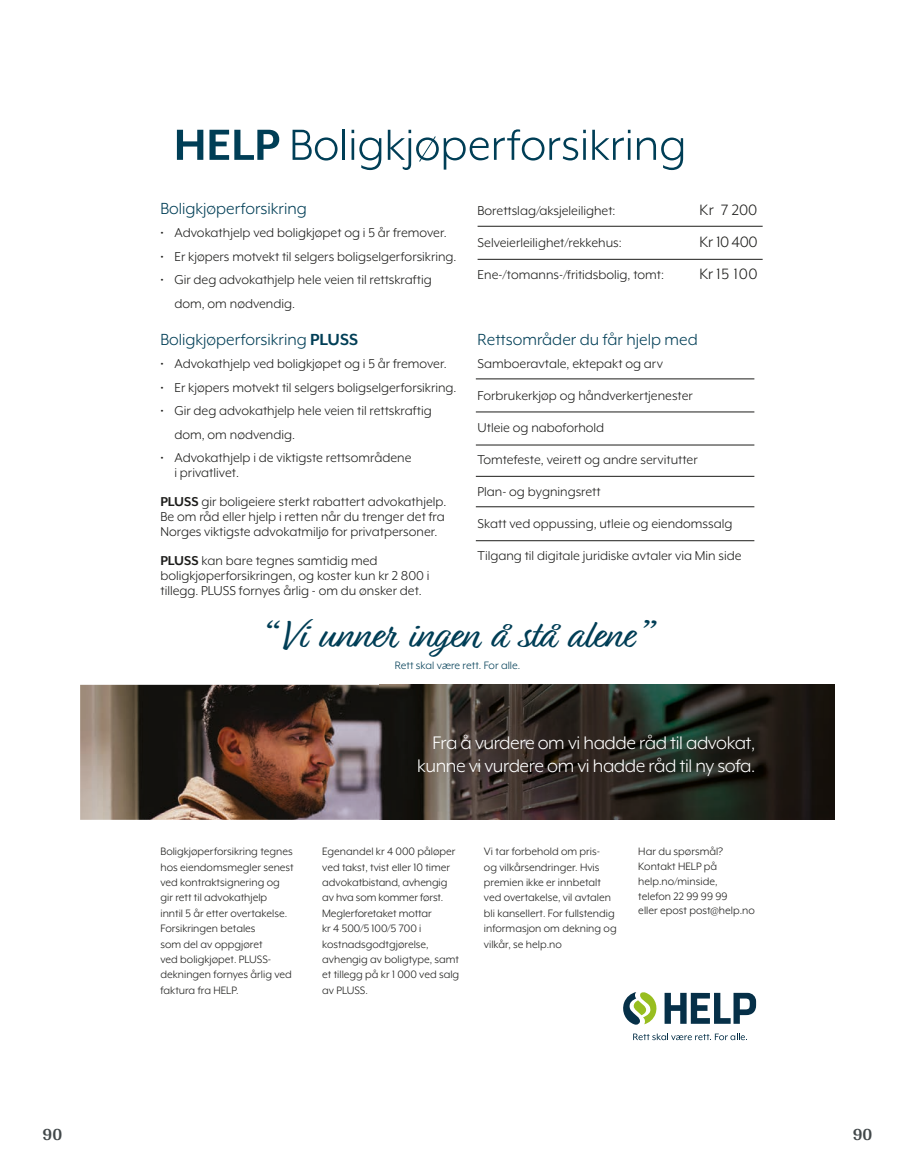
<style>
.page{position:relative;width:915px;height:1172px;background:#fff}
.page>*{position:absolute;margin:0;border:0;box-sizing:border-box;transform-origin:0 0}
.t1{font:50.1px "Mr Eaves XL Mod OT";color:#003e56}
.t2{font:41.85px "Relation";letter-spacing:-.02em;color:#003e56}
.t3{font:21px/23.4px "Mr Eaves XL Mod OT";letter-spacing:-.02em;color:#fff;text-align:right}
.t4{font:18.45px "Mr Eaves XL Mod OT";color:#003e56}
.t5{font:700 18px "Arya";color:#414749}
.t6{font:17.25px "Mr Eaves XL Mod OT";color:#1d1d1b}
.t7{font:14.85px/32.1px "Mr Eaves XL Mod OT";color:#1d1d1b}
.t8{font:12.3px/15.5px "Mr Eaves XL Mod OT";color:#1d1d1b}
.t9{font:12.3px "Mr Eaves XL Mod OT";color:#003e56}
.s1{font-weight:700}
</style>
<div class="page">
<img style="left:80px;top:685px;width:299px;height:135px">
<hr style="left:477px;top:226px;width:285px;height:1px;background:#1d1d1b">
<hr style="left:477px;top:259px;width:285px;height:1px;background:#1d1d1b">
<hr style="left:475px;top:379px;width:279px;height:1px;background:#1d1d1b">
<hr style="left:475px;top:412px;width:279px;height:1px;background:#1d1d1b">
<hr style="left:475px;top:445px;width:279px;height:1px;background:#1d1d1b">
<hr style="left:475px;top:476px;width:279px;height:1px;background:#1d1d1b">
<hr style="left:475px;top:506px;width:279px;height:1px;background:#1d1d1b">
<hr style="left:475px;top:540px;width:279px;height:1px;background:#1d1d1b">
<svg style="left:623px;top:992px;width:34px;height:33px"></svg>
<svg style="left:664px;top:993px;width:91px;height:31px"></svg>
<svg style="left:633px;top:1033px;width:112px;height:7px"></svg>
<img style="left:379px;top:685px;width:455px;height:135px">
<h1 class="t1" style="left:174px;top:126px;width:514px"><span class="s1">HELP</span> Boligkjøperforsikring</h1>
<p class="t4" style="left:160px;top:201px;width:148px">Boligkjøperforsikring</p>
<p class="t7" style="left:160px;top:218px;width:288px">• Advokathjelp ved boligkjøpet og i 5 år fremover.</p>
<p class="t7" style="left:160px;top:241px;width:297px">• Er kjøpers motvekt til selgers boligselgerforsikring.</p>
<p class="t7" style="left:174px;top:269px;width:259px;line-height:23.4px;text-indent:-14px">• Gir deg advokathjelp hele veien til rettskraftig dom, om nødvendig.</p>
<p class="t4" style="left:160px;top:332px;width:199px">Boligkjøperforsikring <span class="s1">PLUSS</span></p>
<p class="t7" style="left:160px;top:349px;width:288px">• Advokathjelp ved boligkjøpet og i 5 år fremover.</p>
<p class="t7" style="left:160px;top:372px;width:297px">• Er kjøpers motvekt til selgers boligselgerforsikring.</p>
<p class="t7" style="left:174px;top:400px;width:259px;line-height:23.4px;text-indent:-14px">• Gir deg advokathjelp hele veien til rettskraftig dom, om nødvendig.</p>
<p class="t7" style="left:174px;top:451px;width:238px;line-height:14.9px;text-indent:-14px">• Advokathjelp i de viktigste rettsområdene i privatlivet.</p>
<p class="t7" style="left:160px;top:495px;width:287px;line-height:14.9px;text-align:justify"><span class="s1">PLUSS</span> gir boligeiere sterkt rabattert advokathjelp.<br>Be om råd eller hjelp i retten når du trenger det fra Norges viktigste advokatmiljø for privatpersoner.</p>
<p class="t7" style="left:160px;top:554px;width:270px;line-height:14.9px"><span class="s1">PLUSS</span> kan bare tegnes samtidig med boligkjøperforsikringen, og koster kun kr 2 800 i tillegg. PLUSS fornyes årlig - om du ønsker det.</p>
<p class="t7" style="left:477px;top:195px;width:139px">Borettslag/aksjeleilighet:</p>
<p class="t6" style="left:699px;top:203px;width:59px">Kr 7 200</p>
<p class="t7" style="left:477px;top:227px;width:146px">Selveierleilighet/rekkehus:</p>
<p class="t6" style="left:699px;top:235px;width:60px">Kr 10 400</p>
<p class="t7" style="left:477px;top:259px;width:188px">Ene-/tomanns-/fritidsbolig, tomt:</p>
<p class="t6" style="left:699px;top:267px;width:60px">Kr 15 100</p>
<p class="t4" style="left:477px;top:332px;width:221px">Rettsområder du får hjelp med</p>
<p class="t7" style="left:477px;top:348px;width:265px">Samboeravtale, ektepakt og arv Forbrukerkjøp og håndverkertjenester<br>Utleie og naboforhold<br>Tomtefeste, veirett og andre servitutter<br>Plan- og bygningsrett<br>Skatt ved oppussing, utleie og eiendomssalg Tilgang til digitale juridiske avtaler via Min side</p>
<h2 class="t2" style="left:263px;top:619px;width:390px">“Vi unner ingen å stå alene”</h2>
<p class="t9" style="left:394px;top:660px;width:127px">Rett skal være rett. For alle.</p>
<h3 class="t3" style="left:417px;top:732px;width:339px">Fra å vurdere om vi hadde råd til advokat, kunne vi vurdere om vi hadde råd til ny sofa.</h3>
<p class="t8" style="left:160px;top:844px;width:135px">Boligkjøperforsikring tegnes hos eiendomsmegler senest ved kontraktsignering og gir rett til advokathjelp<br>inntil 5 år etter overtakelse.<br>Forsikringen betales<br>som del av oppgjøret<br>ved boligkjøpet. PLUSS&shy;dekningen fornyes årlig ved faktura fra HELP.</p>
<p class="t8" style="left:322px;top:844px;width:138px">Egenandel kr 4 000 påløper ved takst, tvist eller 10 timer advokatbistand, avhengig av hva som kommer først.<br>Meglerforetaket mottar<br>kr 4 500/5 100/5 700 i kostnadsgodtgjørelse, avhengig av boligtype, samt et tillegg på kr 1 000 ved salg av PLUSS.</p>
<p class="t8" style="left:484px;top:844px;width:134px">Vi tar forbehold om pris-<br>og vilkårsendringer. Hvis premien ikke er innbetalt ved overtakelse, vil avtalen bli kansellert. For fullstendig informasjon om dekning og vilkår, se help.no</p>
<p class="t8" style="left:638px;top:845px;width:118px;line-height:14.9px">Har du spørsmål?<br>Kontakt HELP på help.no/minside,<br>telefon 22 99 99 99<br>eller epost post@help.no</p>
<p class="t5" style="left:43px;top:1123px;width:21px">90</p>
<p class="t5" style="left:852px;top:1123px;width:21px">90</p>
</div>
